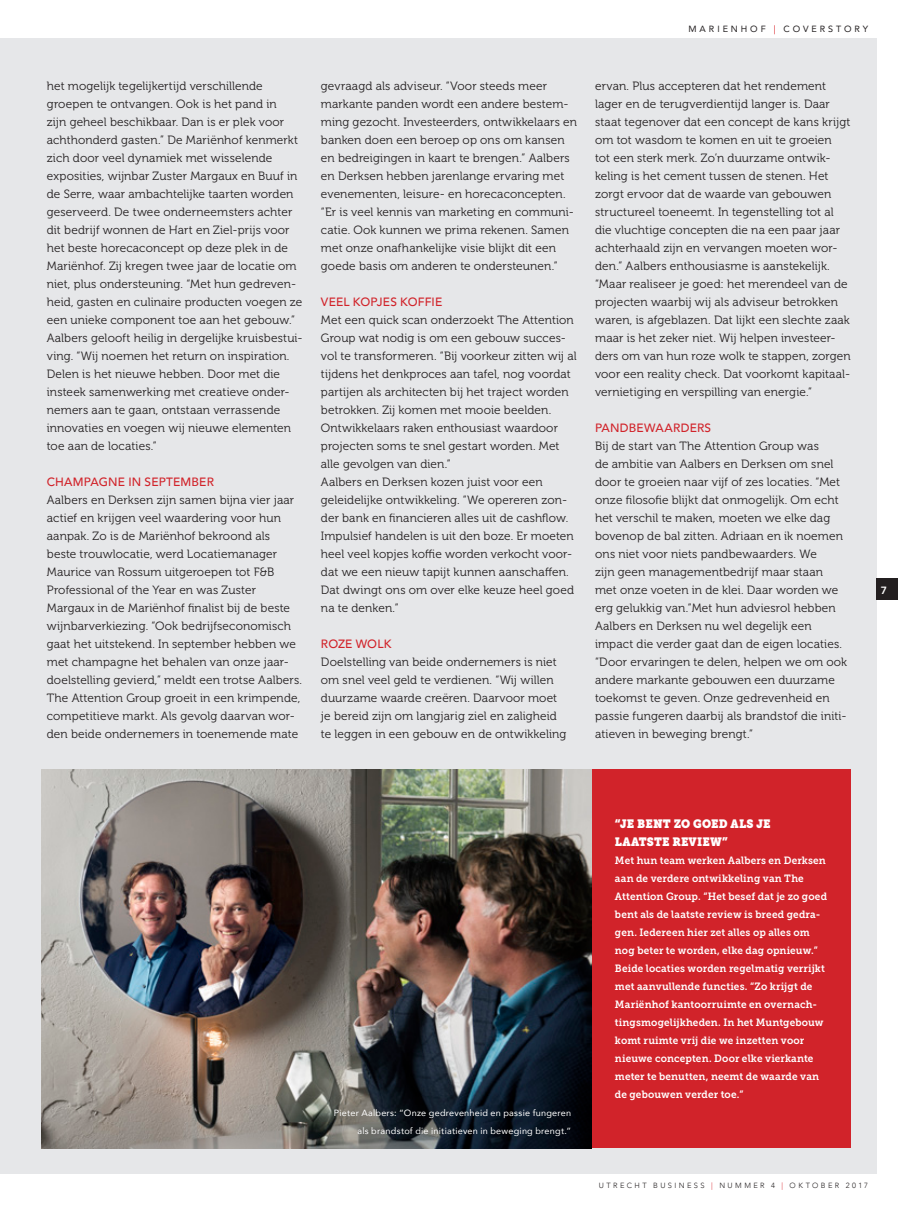
<style>
.page{position:relative;width:915px;height:1212px;background:#fff}
.page>*{position:absolute;margin:0;border:0;box-sizing:border-box;transform-origin:0 0}
.t1{font:12px/18px "Museo 300";letter-spacing:.01em;color:#231f20}
.t2{font:500 12px "Avenir";letter-spacing:.015em;color:#d1232a}
.t3{font:12px/18px "Museo Slab";letter-spacing:.01em;color:#fff;scale:.93 1}
.t4{font:10.5px/18px "Museo Slab 700";letter-spacing:.015em;color:#fff;scale:.95 1}
.t5{font:800 10.5px "Avenir";color:#fff}
.t6{font:9px/18px "Avenir";letter-spacing:.025em;color:#fff;text-align:right}
.t7{font:9px "Avenir";letter-spacing:.325em;color:#231f20}
.t8{font:300 7.5px "Avenir";letter-spacing:.32em;color:#231f20}
.s1{color:#d81c23}
</style>
<div class="page">
<div style="left:0;top:38px;width:876px;height:1136px;background:#e6e7e9"></div>
<div style="left:876px;top:578px;width:21px;height:22px;background:#231f20"></div>
<div style="left:591px;top:770px;width:259px;height:378px;background:#d1232a"></div>
<img style="left:41px;top:769px;width:550px;height:379px">
<p class="t1" style="left:47px;top:77px;width:257px">het mogelijk tegelijkertijd verschillende groepen te ontvangen. Ook is het pand in<br>zijn geheel beschikbaar. Dan is er plek voor achthonderd gasten.” De Mariënhof kenmerkt zich door veel dynamiek met wisselende exposities, wijnbar Zuster Margaux en Buuf in de Serre, waar ambachtelijke taarten worden geserveerd. De twee onderneemsters achter dit bedrijf wonnen de Hart en Ziel-prijs voor het beste horecaconcept op deze plek in de Mariënhof. Zij kregen twee jaar de locatie om niet, plus ondersteuning. “Met hun gedreven&shy;heid, gasten en culinaire producten voegen ze een unieke component toe aan het gebouw.” Aalbers gelooft heilig in dergelijke kruisbestui&shy;ving. “Wij noemen het return on inspiration.<br>Delen is het nieuwe hebben. Door met die insteek samenwerking met creatieve onder&shy;nemers aan te gaan, ontstaan verrassende innovaties en voegen wij nieuwe elementen toe aan de locaties.”</p>
<p class="t2" style="left:47px;top:471px;width:168px">CHAMPAGNE IN SEPTEMBER</p>
<p class="t1" style="left:47px;top:491px;width:257px">Aalbers en Derksen zijn samen bijna vier jaar actief en krijgen veel waardering voor hun aanpak. Zo is de Mariënhof bekroond als beste trouwlocatie, werd Locatiemanager Maurice van Rossum uitgeroepen tot F&amp;B Professional of the Year en was Zuster Margaux in de Mariënhof finalist bij de beste wijnbarverkiezing. “Ook bedrijfseconomisch gaat het uitstekend. In september hebben we met champagne het behalen van onze jaar&shy;doelstelling gevierd,” meldt een trotse Aalbers.<br>The Attention Group groeit in een krimpende, competitieve markt. Als gevolg daarvan wor&shy;den beide ondernemers in toenemende mate</p>
<p class="t7" style="left:688px;top:22px;width:181px">MARIENHOF <span class="s1">|</span> COVERSTORY</p>
<p class="t1" style="left:321px;top:77px;width:257px">gevraagd als adviseur. “Voor steeds meer markante panden wordt een andere bestem&shy;ming gezocht. Investeerders, ontwikkelaars en banken doen een beroep op ons om kansen en bedreigingen in kaart te brengen.” Aalbers en Derksen hebben jarenlange ervaring met evenementen, leisure- en horecaconcepten. “Er is veel kennis van marketing en communi&shy;catie. Ook kunnen we prima rekenen. Samen met onze onafhankelijke visie blijkt dit een goede basis om anderen te ondersteunen.”</p>
<p class="t2" style="left:321px;top:291px;width:123px">VEEL KOPJES KOFFIE</p>
<p class="t1" style="left:321px;top:311px;width:257px">Met een quick scan onderzoekt The Attention Group wat nodig is om een gebouw succes&shy;vol te transformeren. “Bij voorkeur zitten wij al tijdens het denkproces aan tafel, nog voordat partijen als architecten bij het traject worden betrokken. Zij komen met mooie beelden.<br>Ontwikkelaars raken enthousiast waardoor projecten soms te snel gestart worden. Met alle gevolgen van dien.”<br>Aalbers en Derksen kozen juist voor een geleidelijke ontwikkeling. “We opereren zon&shy;der bank en financieren alles uit de cashflow.<br>Impulsief handelen is uit den boze. Er moeten heel veel kopjes koffie worden verkocht voor&shy;dat we een nieuw tapijt kunnen aanschaffen.<br>Dat dwingt ons om over elke keuze heel goed na te denken.”</p>
<p class="t2" style="left:321px;top:633px;width:72px">ROZE WOLK</p>
<p class="t1" style="left:321px;top:653px;width:247px">Doelstelling van beide ondernemers is niet om snel veel geld te verdienen. “Wij willen duurzame waarde creëren. Daarvoor moet je bereid zijn om langjarig ziel en zaligheid te leggen in een gebouw en de ontwikkeling</p>
<p class="t1" style="left:595px;top:77px;width:257px">ervan. Plus accepteren dat het rendement lager en de terugverdientijd langer is. Daar staat tegenover dat een concept de kans krijgt om tot wasdom te komen en uit te groeien<br>tot een sterk merk. Zo’n duurzame ontwik&shy;keling is het cement tussen de stenen. Het zorgt ervoor dat de waarde van gebouwen structureel toeneemt. In tegenstelling tot al die vluchtige concepten die na een paar jaar achterhaald zijn en vervangen moeten wor&shy;den.” Aalbers enthousiasme is aanstekelijk. “Maar realiseer je goed: het merendeel van de projecten waarbij wij als adviseur betrokken waren, is afgeblazen. Dat lijkt een slechte zaak maar is het zeker niet. Wij helpen investeer&shy;ders om van hun roze wolk te stappen, zorgen voor een reality check. Dat voorkomt kapitaal&shy;vernietiging en verspilling van energie.”</p>
<p class="t2" style="left:595px;top:417px;width:118px">PANDBEWAARDERS</p>
<p class="t1" style="left:595px;top:437px;width:253px">Bij de start van The Attention Group was<br>de ambitie van Aalbers en Derksen om snel door te groeien naar vijf of zes locaties. “Met onze filosofie blijkt dat onmogelijk. Om echt het verschil te maken, moeten we elke dag bovenop de bal zitten. Adriaan en ik noemen ons niet voor niets pandbewaarders. We<br>zijn geen managementbedrijf maar staan met onze voeten in de klei. Daar worden we erg gelukkig van.”Met hun adviesrol hebben Aalbers en Derksen nu wel degelijk een impact die verder gaat dan de eigen locaties. “Door ervaringen te delen, helpen we om ook andere markante gebouwen een duurzame toekomst te geven. Onze gedrevenheid en passie fungeren daarbij als brandstof die initi&shy;atieven in beweging brengt.”</p>
<p class="t5" style="left:880px;top:582px;width:8px">7</p>
<p class="t6" style="left:334px;top:1104px;width:239px">Pieter Aalbers: “Onze gedrevenheid en passie fungeren als brandstof die initiatieven in beweging brengt.”</p>
<p class="t3" style="left:614px;top:815px;width:169px">“JE BENT ZO GOED ALS JE<br>LAATSTE REVIEW”</p>
<p class="t4" style="left:614px;top:851px;width:225px">Met hun team werken Aalbers en Derksen aan de verdere ontwikkeling van The Attention Group. “Het besef dat je zo goed bent als de laatste review is breed gedra&shy;gen. Iedereen hier zet alles op alles om nog beter te worden, elke dag opnieuw.” Beide locaties worden regelmatig verrijkt met aanvullende functies. “Zo krijgt de Mariënhof kantoorruimte en overnach&shy;tingsmogelijkheden. In het Muntgebouw komt ruimte vrij die we inzetten voor nieuwe concepten. Door elke vierkante meter te benutten, neemt de waarde van de gebouwen verder toe.”</p>
<p class="t8" style="left:598px;top:1181px;width:271px">UTRECHT BUSINESS <span class="s1">|</span> NUMMER 4 <span class="s1">|</span> OKTOBER 2017</p>
</div>
